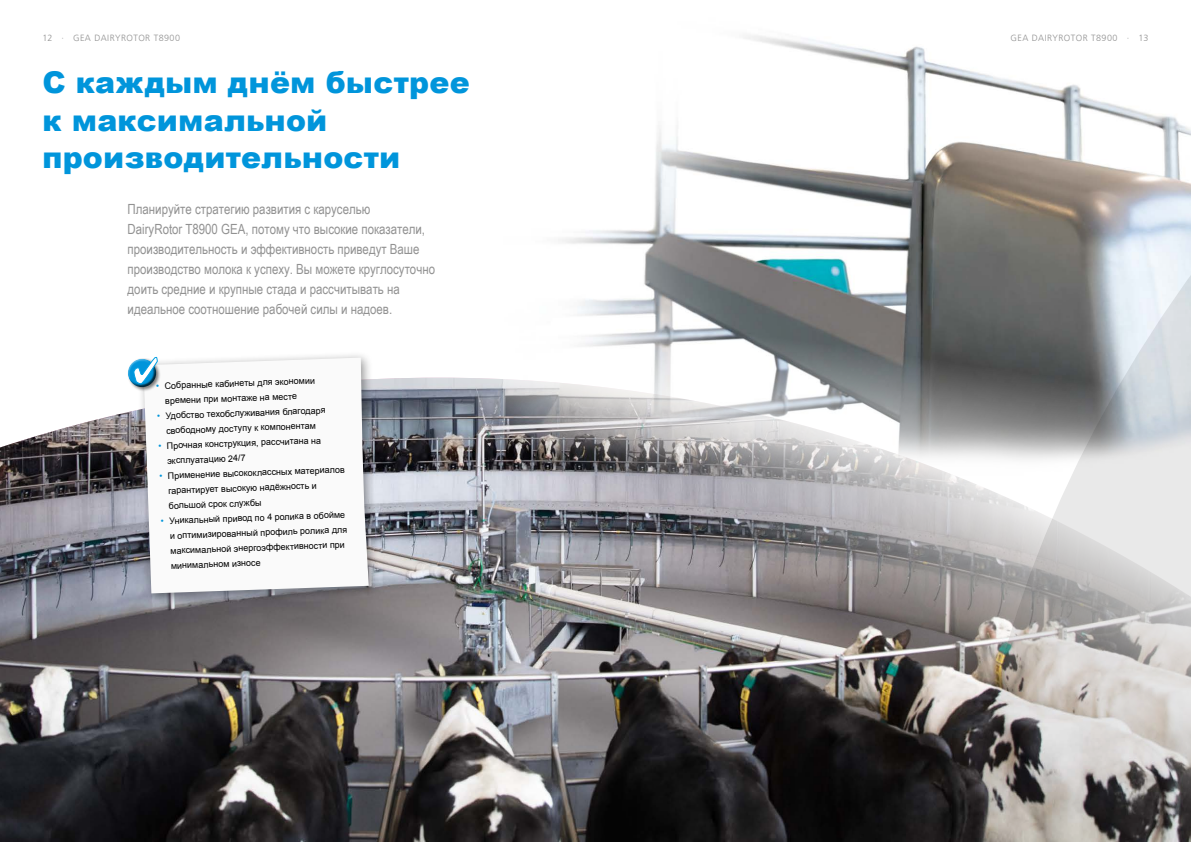
<style>
.page{position:relative;width:1191px;height:842px;background:#fff}
.page>*{position:absolute;margin:0;border:0;box-sizing:border-box;transform-origin:0 0}
.t1{font:900 30px/37.5px "Arial";letter-spacing:.005em;color:#0095db}
.t2{font:14px/20px "Arial Narrow";color:#929292}
.t3{font:9px/15px "Arial";color:#000}
.t4{font:300 9px "Frutiger LT Com";letter-spacing:.05em;color:#929292}
.s1{color:#0095db}
</style>
<div class="page">
<img style="left:0;top:378px;width:970px;height:464px">
<img style="left:503px;top:35px;width:688px;height:462px">
<svg style="left:970px;top:263px;width:221px;height:579px;background:#adadac"></svg>
<div style="left:137px;top:351px;width:244px;height:254px;background:#000;opacity:.4"></div>
<svg style="left:143px;top:358px;width:226px;height:235px"></svg>
<div style="left:127px;top:358px;width:34px;height:34px;background:#000;opacity:.5"></div>
<svg style="left:124px;top:355px;width:34px;height:35px"></svg>
<p class="t4" style="left:43px;top:32px;width:139px">12 · GEA DAIRYROTOR T8900</p>
<p class="t4" style="left:1010px;top:32px;width:139px">GEA DAIRYROTOR T8900 · 13</p>
<h1 class="t1" style="left:43px;top:63px;width:429px">С каждым днём быстрее к максимальной производительности</h1>
<p class="t2" style="left:128px;top:198px;width:309px">Планируйте стратегию развития с каруселью<br>DairyRotor T8900 GEA, потому что высокие показатели, производительность и эффективность приведут Ваше производство молока к успеху. Вы можете круглосуточно доить средние и крупные стада и рассчитывать на идеальное соотношение рабочей силы и надоев.</p>
<p class="t3" style="left:164px;top:378px;width:152px;text-indent:-9px;rotate:-2deg"><span class="s1">•</span> Собранные кабинеты для экономии времени при монтаже на месте</p>
<p class="t3" style="left:157px;top:408px;width:170px;text-align:center;rotate:-2deg"><span class="s1">•</span> Удобство техобслуживания благодаря свободному доступу к компонентам</p>
<p class="t3" style="left:166px;top:438px;width:156px;text-indent:-9px;rotate:-2deg"><span class="s1">•</span> Прочная конструкция, рассчитана на эксплуатацию 24/7</p>
<p class="t3" style="left:167px;top:468px;width:179px;text-indent:-9px;rotate:-2deg"><span class="s1">•</span> Применение высококлассных материалов гарантирует высокую надёжность и большой срок службы</p>
<p class="t3" style="left:169px;top:513px;width:179px;text-indent:-9px;rotate:-2deg"><span class="s1">•</span> Уникальный привод по 4 ролика в обойме и оптимизированный профиль ролика для максимальной энергоэффективности при минимальном износе</p>
</div>
